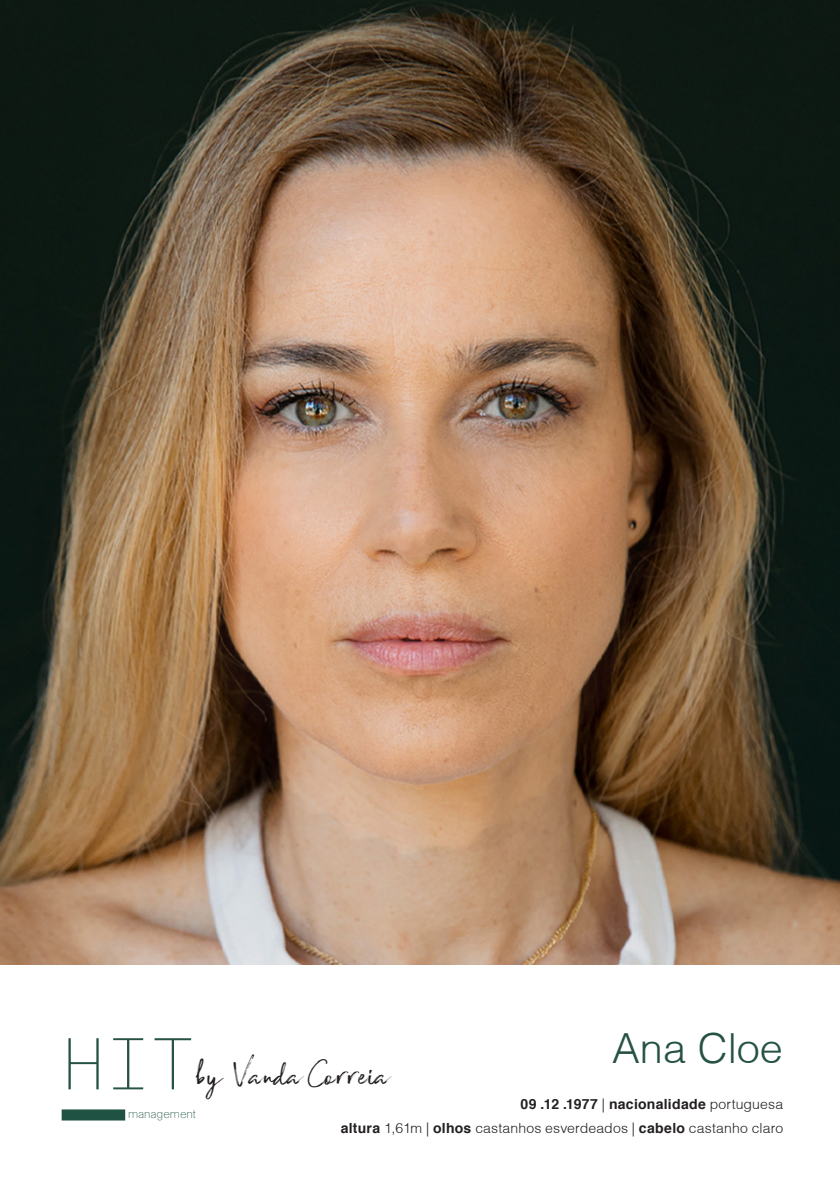
<style>
.page{position:relative;width:840px;height:1191px;background:#fff}
.page>*{position:absolute;margin:0;border:0;box-sizing:border-box;transform-origin:0 0}
.t1{font:200 72px "GT America Mono";color:#265243}
.t2{font:42px "Broadcast Matter";letter-spacing:-.01em;color:#231f20}
.t3{font:300 41.4px "Helvetica";color:#265243}
.t4{font:300 14px "Helvetica";letter-spacing:.01em;color:#231f20}
.t5{font:700 14px "Helvetica";letter-spacing:.02em;color:#231f20}
.t6{font:100 12px "Basel";color:#205244}
.s1{font-weight:300}
.s2{font-weight:700}
</style>
<div class="page">
<img style="left:0;top:0;width:839px;height:964px">
<div style="left:62px;top:1109px;width:63px;height:11px;background:#205244"></div>
<p class="t3" style="left:612px;top:1023px;width:172px">Ana Cloe</p>
<p class="t1" style="left:61px;top:1023px;width:135px">HIT</p>
<p class="t6" style="left:128px;top:1105px;width:69px">management</p>
<p class="t2" style="left:194px;top:1049px;width:195px">by Vanda Correia</p>
<p class="t5" style="left:520px;top:1095px;width:264px">09 .12 .1977 <span class="s1">|</span> nacionalidade <span class="s1">portuguesa</span></p>
<p class="t4" style="left:340px;top:1119px;width:443px"><span class="s2">altura</span> 1,61m | <span class="s2">olhos</span> castanhos esverdeados | <span class="s2">cabelo</span> castanho claro</p>
</div>
